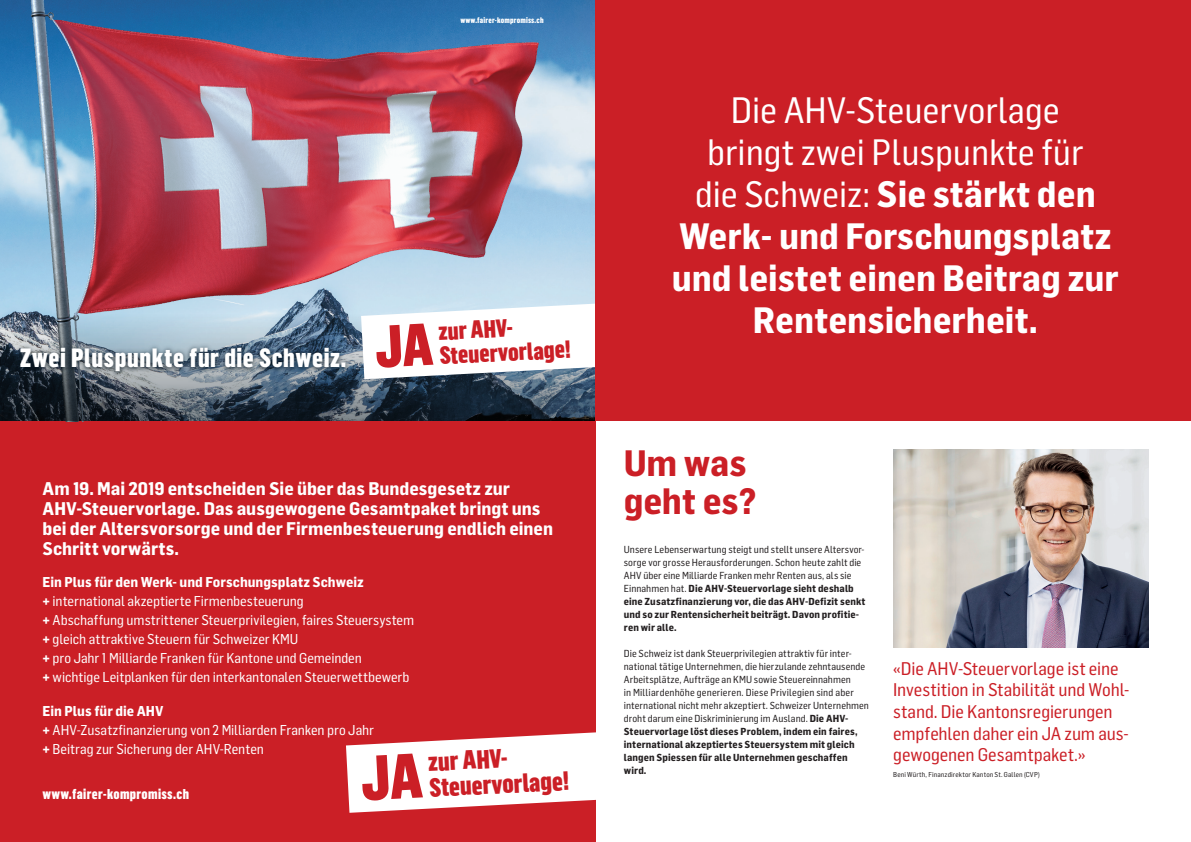
<style>
.page{position:relative;width:1191px;height:842px;background:#fff}
.page>*{position:absolute;margin:0;border:0;box-sizing:border-box;transform-origin:0 0}
.t1{font:700 36px/42px "Flama Semicondensed";color:#fff;text-align:center}
.t2{font:36px/42px "Flama Semicondensed Basic";color:#fff;text-align:center}
.t3{font:700 36px/38px "Flama Semicondensed";letter-spacing:-.01em;color:#cb1f26}
.t4{font:900 26px "Flama Condensed";letter-spacing:.025em;color:#fff}
.t5{font:900 25.9px/25.9px "Flama Condensed";color:#cb1f26}
.t6{font:900 24.4px/24.4px "Flama Condensed";color:#cb1f26}
.t7{font:700 18px/20px "Flama Semicondensed";color:#fff}
.t8{font:18px/21.6px "Flama Semicondensed Basic";letter-spacing:-.005em;color:#cb1f26}
.t9{font:14px/19px "Flama Semicondensed Basic";letter-spacing:-.005em;color:#fff}
.t10{font:700 14px "Flama Semicondensed";color:#fff}
.t11{font:900 14px "Flama Condensed";letter-spacing:.025em;color:#fff}
.t12{font:10px/13px "Flama Semicondensed Basic";letter-spacing:.005em;color:#231f20}
.t13{font:700 10px/13px "Flama Semicondensed";letter-spacing:.01em;color:#231f20}
.t14{font:900 8px "Flama Condensed";letter-spacing:.025em;color:#fff}
.t15{font:7px "Flama Semicondensed Basic";letter-spacing:.025em;color:#231f20}
.s1{font-family:"Flama Semicondensed";font-weight:900}
.s2{font-family:"Flama Semicondensed Basic";font-weight:400}
.s3{font-family:"Flama Semicondensed";font-weight:700}
</style>
<div class="page">
<img style="left:0;top:0;width:595px;height:421px">
<div style="left:0;top:421px;width:595px;height:421px;background:#cb1f26"></div>
<img style="left:11px;top:0;width:550px;height:421px">
<svg style="left:0;top:313px;width:595px;height:107px;background:#4f5f6d"></svg>
<div style="left:15px;top:342px;width:336px;height:35px;background:#00111d;opacity:.5"></div>
<img style="left:893px;top:449px;width:255px;height:198px">
<div style="left:595px;top:0;width:596px;height:421px;background:#cb1f26"></div>
<svg style="left:361px;top:303px;width:234px;height:76px"></svg>
<svg style="left:346px;top:732px;width:250px;height:81px"></svg>
<p class="t14" style="left:460px;top:15px;width:85px">www.fairer-kompromiss.ch</p>
<h2 class="t4" style="left:20px;top:341px;width:328px">Zwei Pluspunkte für die Schweiz.</h2>
<h3 class="t6" style="left:437px;top:318px;width:133px;rotate:-3deg">zur AHV-<br>Steuervorlage!</h3>
<h3 class="t7" style="left:43px;top:477px;width:512px">Am 19. Mai 2019 entscheiden Sie über das Bundesgesetz zur AHV-Steuervorlage. Das ausgewogene Gesamtpaket bringt uns bei der Altersvorsorge und der Firmenbesteuerung endlich einen Schritt vorwärts.</h3>
<h3 class="t10" style="left:43px;top:572px;width:323px">Ein Plus für den Werk- und Forschungsplatz Schweiz</h3>
<p class="t9" style="left:43px;top:590px;width:373px"><span class="s1">+</span> international akzeptierte Firmenbesteuerung<br><span class="s1">+</span> Abschaffung umstrittener Steuerprivilegien, faires Steuersystem <span class="s1">+</span> gleich attraktive Steuern für Schweizer KMU<br><span class="s1">+</span> pro Jahr 1 Milliarde Franken für Kantone und Gemeinden<br><span class="s1">+</span> wichtige Leitplanken für den interkantonalen Steuerwettbewerb</p>
<h3 class="t10" style="left:43px;top:701px;width:123px">Ein Plus für die AHV</h3>
<h3 class="t9" style="left:43px;top:719px;width:333px"><span class="s1">+</span> AHV-Zusatzfinanzierung von 2 Milliarden Franken pro Jahr <span class="s1">+</span> Beitrag zur Sicherung der AHV-Renten</h3>
<h3 class="t11" style="left:43px;top:785px;width:148px">www.fairer-kompromiss.ch</h3>
<h3 class="t5" style="left:427px;top:748px;width:141px;rotate:-3deg">zur AHV-<br>Steuervorlage!</h3>
<h1 class="t2" style="left:707px;top:88px;width:378px">Die AHV-Steuervorlage bringt zwei Pluspunkte für</h1>
<h1 class="t1" style="left:672px;top:172px;width:448px"><span class="s2">die Schweiz:</span> Sie stärkt den<br>Werk- und Forschungsplatz und leistet einen Beitrag zur<br>Rentensicherheit.</h1>
<h1 class="t3" style="left:624px;top:442px;width:134px">Um was geht es?</h1>
<p class="t12" style="left:624px;top:542px;width:242px">Unsere Lebenserwartung steigt und stellt unsere Altersvor&shy;sorge vor grosse Herausforderungen. Schon heute zahlt die<br>AHV über eine Milliarde Franken mehr Renten aus, als sie</p>
<p class="t13" style="left:624px;top:581px;width:243px"><span class="s2">Einnahmen hat.</span> Die AHV-Steuervorlage sieht deshalb eine Zusatzfinanzierung vor, die das AHV-Defizit senkt und so zur Rentensicherheit beiträgt. Davon profitie&shy;ren wir alle.</p>
<p class="t12" style="left:624px;top:646px;width:247px">Die Schweiz ist dank Steuerprivilegien attraktiv für inter&shy;national tätige Unternehmen, die hierzulande zehntausende Arbeitsplätze, Aufträge an KMU sowie Steuereinnahmen<br>in Milliardenhöhe generieren. Diese Privilegien sind aber international nicht mehr akzeptiert. Schweizer Unternehmen droht darum eine Diskriminierung im Ausland. <span class="s3">Die AHV-</span></p>
<p class="t13" style="left:624px;top:724px;width:235px">Steuervorlage löst dieses Problem, indem ein faires, international akzeptiertes Steuersystem mit gleich langen Spiessen für alle Unternehmen geschaffen wird.</p>
<h3 class="t8" style="left:893px;top:657px;width:238px">«Die AHV-Steuervorlage ist eine<br>Investition in Stabilität und Wohl&shy;stand. Die Kantonsregierungen empfehlen daher ein JA zum aus&shy;gewogenen Gesamtpaket.»</h3>
<p class="t15" style="left:893px;top:770px;width:148px">Beni Würth, Finanzdirektor Kanton St. Gallen (CVP)</p>
</div>
